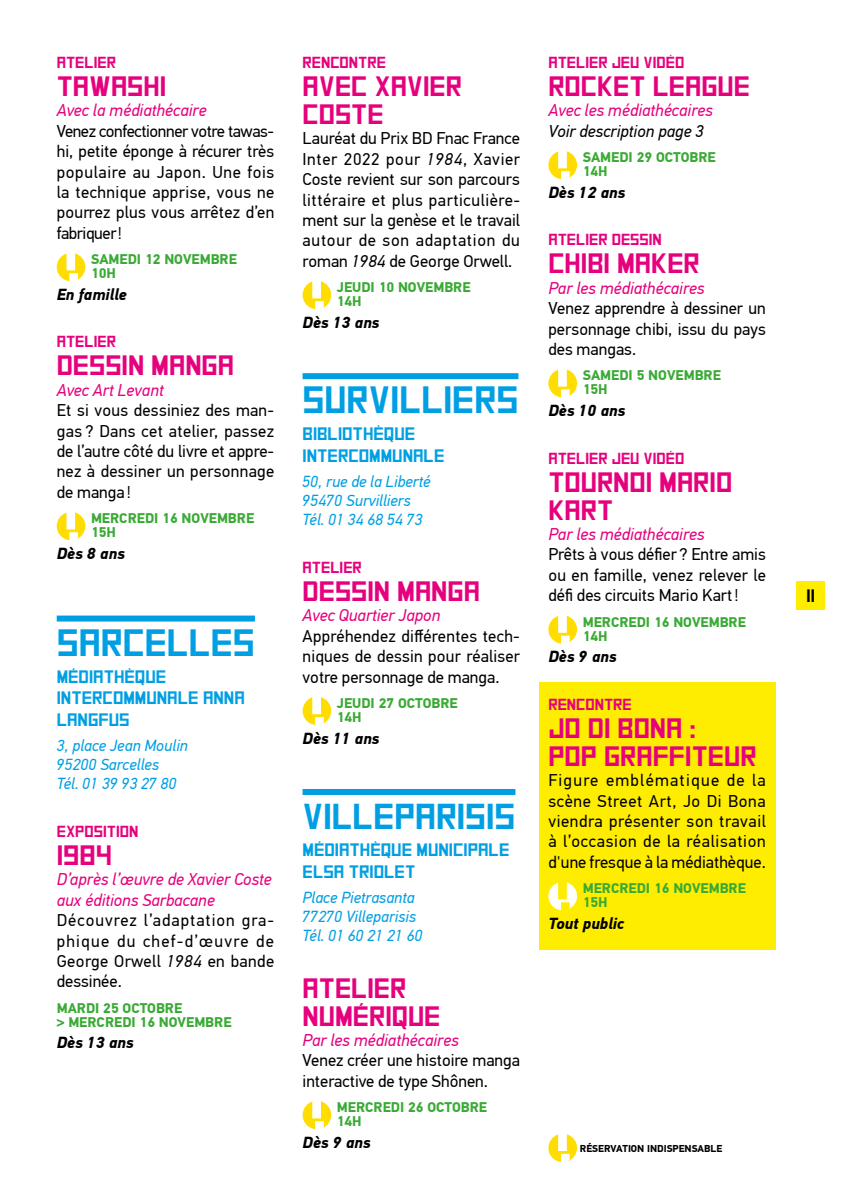
<style>
.page{position:relative;width:851px;height:1191px;background:#fff}
.page>*{position:absolute;margin:0;border:0;box-sizing:border-box;transform-origin:0 0}
.t1{font:38px "Square Font";color:#009fe3}
.t2{font:36px "Square Font";color:#009fe3}
.t3{font:28px/28px "Square Font";color:#e6007d}
.t4{font:18px/21.6px "Square Font";color:#009fe3}
.t5{font:18px "Square Font";color:#000}
.t6{font:17px/20.4px "PF Din Text Pro";letter-spacing:.005em;color:#000;text-align:justify}
.t7{font:italic 17px/20.4px "PF Din Text Pro";color:#e6007d}
.t8{font:italic 17px "PF Din Text Pro";color:#000}
.t9{font:italic 16px/19.2px "PF Din Text Pro";color:#009fe3}
.t10{font:16px "Square Font";color:#e6007d}
.t11{font:italic 700 16px "PF Din Text Pro";color:#000}
.t12{font:700 14px/14px "PF Din Text Pro";color:#3aaa35}
.t13{font:700 10px "PF Din Text Pro";color:#000}
.s1{font-style:italic}
</style>
<div class="page">
<svg style="left:548px;top:1134px;width:29px;height:28px"></svg>
<div style="left:539px;top:682px;width:236px;height:268px;background:#ffed00"></div>
<div style="left:57px;top:615px;width:198px;height:6px;background:#009fe3"></div>
<svg style="left:57px;top:253px;width:28px;height:28px"></svg>
<svg style="left:57px;top:512px;width:28px;height:28px"></svg>
<div style="left:302px;top:373px;width:216px;height:6px;background:#009fe3"></div>
<div style="left:302px;top:789px;width:213px;height:6px;background:#009fe3"></div>
<svg style="left:302px;top:281px;width:29px;height:28px"></svg>
<svg style="left:302px;top:697px;width:29px;height:28px"></svg>
<svg style="left:302px;top:1101px;width:29px;height:28px"></svg>
<svg style="left:548px;top:151px;width:29px;height:28px"></svg>
<svg style="left:548px;top:369px;width:29px;height:28px"></svg>
<svg style="left:548px;top:616px;width:29px;height:27px"></svg>
<svg style="left:548px;top:882px;width:29px;height:28px"></svg>
<div style="left:796px;top:581px;width:28px;height:28px;background:#ffed00"></div>
<p class="t10" style="left:57px;top:54px;width:61px">ATELIER</p>
<h3 class="t3" style="left:57px;top:72px;width:111px">TAWASHI</h3>
<p class="t7" style="left:57px;top:100px;width:151px">Avec la médiathécaire</p>
<p class="t6" style="left:57px;top:121px;width:219px">Venez confectionner votre tawas&shy;hi, petite éponge à récurer très populaire au Japon. Une fois la technique apprise, vous ne pourrez plus vous arrêtez d’en fabriquer!</p>
<p class="t12" style="left:91px;top:253px;width:147px">SAMEDI 12 NOVEMBRE<br>10H</p>
<p class="t11" style="left:57px;top:284px;width:72px">En famille</p>
<p class="t10" style="left:57px;top:334px;width:61px">ATELIER</p>
<h3 class="t3" style="left:57px;top:352px;width:179px">DESSIN MANGA</h3>
<p class="t7" style="left:57px;top:380px;width:108px">Avec Art Levant</p>
<p class="t6" style="left:57px;top:400px;width:219px">Et si vous dessiniez des man&shy;gas ? Dans cet atelier, passez de l’autre côté du livre et appre&shy;nez à dessiner un personnage de manga !</p>
<p class="t12" style="left:91px;top:512px;width:165px">MERCREDI 16 NOVEMBRE<br>15H</p>
<p class="t11" style="left:57px;top:543px;width:70px">Dès 8 ans</p>
<h1 class="t1" style="left:57px;top:623px;width:200px">SARCELLES</h1>
<p class="t4" style="left:57px;top:666px;width:189px">MÉDIATHÈQUE<br>INTERCOMMUNALE ANNA<br>LANGFUS</p>
<p class="t9" style="left:57px;top:736px;width:133px">3, place Jean Moulin<br>95200 Sarcelles<br>Tél. 01 39 93 27 80</p>
<p class="t10" style="left:57px;top:823px;width:83px">EXPOSITION</p>
<h3 class="t3" style="left:57px;top:841px;width:57px">1984</h3>
<p class="t7" style="left:57px;top:869px;width:216px">D’après l’œuvre de Xavier Coste aux éditions Sarbacane</p>
<p class="t6" style="left:57px;top:910px;width:219px">Découvrez l’adaptation gra&shy;phique du chef-d’œuvre de George Orwell <span class="s1">1984</span> en bande dessinée.</p>
<p class="t12" style="left:57px;top:1001px;width:176px">MARDI 25 OCTOBRE<br>&gt; MERCREDI 16 NOVEMBRE</p>
<p class="t11" style="left:57px;top:1033px;width:78px">Dès 13 ans</p>
<p class="t10" style="left:302px;top:54px;width:85px">RENCONTRE</p>
<h3 class="t3" style="left:302px;top:72px;width:161px">AVEC XAVIER<br>COSTE</h3>
<p class="t6" style="left:302px;top:128px;width:219px">Lauréat du Prix BD Fnac France Inter 2022 pour <span class="s1">1984</span>, Xavier Coste revient sur son parcours littéraire et plus particulière&shy;ment sur la genèse et le travail autour de son adaptation du roman <span class="s1">1984</span> de George Orwell.</p>
<p class="t12" style="left:337px;top:281px;width:135px">JEUDI 10 NOVEMBRE<br>14H</p>
<p class="t11" style="left:302px;top:312px;width:78px">Dès 13 ans</p>
<h1 class="t1" style="left:302px;top:381px;width:217px">SURVILLIERS</h1>
<p class="t4" style="left:302px;top:423px;width:143px">BIBLIOTHÈQUE<br>INTERCOMMUNALE</p>
<p class="t9" style="left:302px;top:472px;width:130px">50, rue de la Liberté<br>95470 Survilliers<br>Tél. 01 34 68 54 73</p>
<p class="t10" style="left:302px;top:559px;width:61px">ATELIER</p>
<h3 class="t3" style="left:302px;top:577px;width:179px">DESSIN MANGA</h3>
<p class="t7" style="left:302px;top:605px;width:139px">Avec Quartier Japon</p>
<p class="t6" style="left:302px;top:626px;width:219px">Appréhendez différentes tech&shy;niques de dessin pour réaliser votre personnage de manga.</p>
<p class="t12" style="left:337px;top:696px;width:122px">JEUDI 27 OCTOBRE<br>14H</p>
<p class="t11" style="left:302px;top:728px;width:78px">Dès 11 ans</p>
<h2 class="t2" style="left:302px;top:799px;width:214px">VILLEPARISIS</h2>
<p class="t4" style="left:302px;top:839px;width:208px">MÉDIATHÈQUE MUNICIPALE<br>ELSA TRIOLET</p>
<p class="t9" style="left:302px;top:888px;width:122px">Place Pietrasanta<br>77270 Villeparisis<br>Tél. 01 60 21 21 60</p>
<h3 class="t3" style="left:302px;top:974px;width:139px">ATELIER<br>NUMÉRIQUE</h3>
<p class="t7" style="left:302px;top:1030px;width:158px">Par les médiathécaires</p>
<p class="t6" style="left:302px;top:1050px;width:219px">Venez créer une histoire manga interactive de type Shônen.</p>
<p class="t12" style="left:337px;top:1100px;width:152px">MERCREDI 26 OCTOBRE<br>14H</p>
<p class="t11" style="left:302px;top:1132px;width:70px">Dès 9 ans</p>
<p class="t10" style="left:548px;top:54px;width:137px">ATELIER JEU VIDÉO</p>
<h3 class="t3" style="left:548px;top:72px;width:203px">ROCKET LEAGUE</h3>
<p class="t7" style="left:548px;top:100px;width:166px">Avec les médiathécaires</p>
<p class="t8" style="left:548px;top:121px;width:157px">Voir description page 3</p>
<p class="t12" style="left:582px;top:151px;width:134px">SAMEDI 29 OCTOBRE<br>14H</p>
<p class="t11" style="left:548px;top:182px;width:78px">Dès 12 ans</p>
<p class="t10" style="left:548px;top:232px;width:115px">ATELIER DESSIN</p>
<h3 class="t3" style="left:548px;top:250px;width:153px">CHIBI MAKER</h3>
<p class="t7" style="left:548px;top:278px;width:158px">Par les médiathécaires</p>
<p class="t6" style="left:548px;top:298px;width:219px">Venez apprendre à dessiner un personnage chibi, issu du pays des mangas.</p>
<p class="t12" style="left:582px;top:369px;width:140px">SAMEDI 5 NOVEMBRE<br>15H</p>
<p class="t11" style="left:548px;top:401px;width:78px">Dès 10 ans</p>
<p class="t10" style="left:548px;top:450px;width:137px">ATELIER JEU VIDÉO</p>
<h3 class="t3" style="left:548px;top:468px;width:185px">TOURNOI MARIO<br>KART</h3>
<p class="t7" style="left:548px;top:524px;width:158px">Par les médiathécaires</p>
<p class="t6" style="left:548px;top:544px;width:219px">Prêts à vous défier ? Entre amis ou en famille, venez relever le défi des circuits Mario Kart!</p>
<p class="t12" style="left:582px;top:615px;width:165px">MERCREDI 16 NOVEMBRE<br>14H</p>
<p class="t11" style="left:548px;top:647px;width:70px">Dès 9 ans</p>
<p class="t10" style="left:548px;top:696px;width:85px">RENCONTRE</p>
<h3 class="t3" style="left:548px;top:714px;width:210px">JO DI BONA :<br>POP GRAFFITEUR</h3>
<p class="t6" style="left:548px;top:770px;width:219px">Figure emblématique de la scène Street Art, Jo Di Bona viendra présenter son travail à l’occasion de la réalisation d'une fresque à la médiathèque.</p>
<p class="t12" style="left:582px;top:881px;width:165px">MERCREDI 16 NOVEMBRE<br>15H</p>
<p class="t11" style="left:548px;top:913px;width:77px">Tout public</p>
<p class="t13" style="left:579px;top:1142px;width:144px">RÉSERVATION INDISPENSABLE</p>
<p class="t5" style="left:806px;top:586px;width:10px">11</p>
</div>
